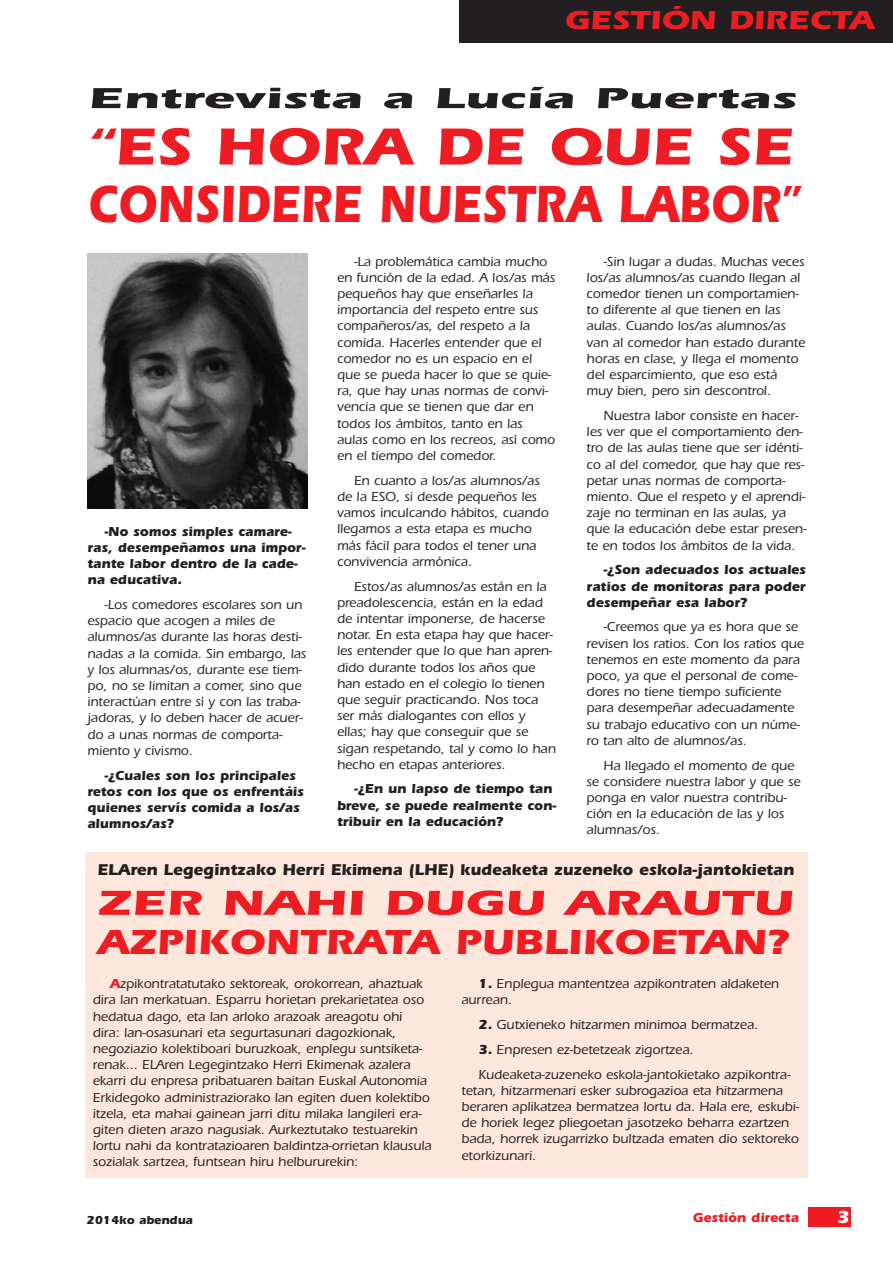
<style>
.page{position:relative;width:893px;height:1263px;background:#fff}
.page>*{position:absolute;margin:0;border:0;box-sizing:border-box;transform-origin:0 0}
.t1{font:700 54px/57px "Itc Eras";color:#ee1d23;scale:1.15 1}
.t2{font:700 36px/39px "Itc Eras";color:#ee1d23;scale:1.43 1}
.t3{font:700 30px "Itc Eras";color:#231f20;scale:1.75 1}
.t4{font:700 27px "Itc Eras";color:#ee1d23;scale:1.2 1}
.t5{font:700 18px "Itc Eras";color:#fff}
.t6{font:700 16.2px "Itc Eras";color:#231f20}
.t7{font:500 13.5px/16.2px "Itc Eras";color:#231f20}
.t8{font:700 13.5px/16.2px "Itc Eras";color:#231f20}
.t9{font:700 13.5px "Itc Eras";color:#ee1d23}
.t10{font:700 12px "Itc Eras";color:#231f20}
.s1{font-weight:700;color:#ee1d23}
.s2{font-weight:700}
</style>
<div class="page">
<div style="left:459px;top:0;width:434px;height:43px;background:#231f20"></div>
<div style="left:808px;top:1208px;width:43px;height:19px;background:#ee1d23"></div>
<div style="left:85px;top:852px;width:723px;height:326px;background:#fde7dc"></div>
<img style="left:88px;top:253px;width:220px;height:256px">
<h3 class="t4" style="left:565px;top:10px;width:259px">GESTIÓN DIRECTA</h3>
<h3 class="t3" style="left:88px;top:88px;width:407px">Entrevista a Lucía Puertas</h3>
<h1 class="t1" style="left:88px;top:124px;width:621px">“ES HORA DE QUE SE<br>CONSIDERE NUESTRA LABOR”</h1>
<p class="t7" style="left:337px;top:255px;width:220px;text-indent:17px">-La problemática cambia mucho en función de la edad. A los/as más pequeños hay que enseñarles la importancia del respeto entre sus compañeros/as, del respeto a la comida. Hacerles entender que el comedor no es un espacio en el que se pueda hacer lo que se quie&shy;ra, que hay unas normas de convi&shy;vencia que se tienen que dar en todos los ámbitos, tanto en las aulas como en los recreos, así como en el tiempo del comedor.</p>
<p class="t7" style="left:337px;top:474px;width:213px;text-indent:17px">En cuanto a los/as alumnos/as de la ESO, si desde pequeños les vamos inculcando hábitos, cuando llegamos a esta etapa es mucho más fácil para todos el tener una convivencia armónica.</p>
<p class="t7" style="left:337px;top:579px;width:220px;text-indent:17px">Estos/as alumnos/as están en la preadolescencia, están en la edad de intentar imponerse, de hacerse notar. En esta etapa hay que hacer&shy;les entender que lo que han apren&shy;dido durante todos los años que han estado en el colegio lo tienen que seguir practicando. Nos toca ser más dialogantes con ellos y ellas; hay que conseguir que se sigan respetando, tal y como lo han hecho en etapas anteriores.</p>
<p class="t8" style="left:337px;top:782px;width:221px;text-indent:17px">-¿En un lapso de tiempo tan breve, se puede realmente con&shy;tribuir en la educación?</p>
<p class="t7" style="left:587px;top:255px;width:220px;text-indent:17px">-Sin lugar a dudas. Muchas veces los/as alumnos/as cuando llegan al comedor tienen un comportamien&shy;to diferente al que tienen en las aulas. Cuando los/as alumnos/as van al comedor han estado durante horas en clase, y llega el momento del esparcimiento, que eso está muy bien, pero sin descontrol.</p>
<p class="t7" style="left:587px;top:409px;width:221px;text-indent:17px">Nuestra labor consiste en hacer&shy;les ver que el comportamiento den&shy;tro de las aulas tiene que ser idénti&shy;co al del comedor, que hay que res&shy;petar unas normas de comporta&shy;miento. Que el respeto y el aprendi&shy;zaje no terminan en las aulas, ya que la educación debe estar presen&shy;te en todos los ámbitos de la vida.</p>
<p class="t8" style="left:587px;top:563px;width:221px;text-align:justify;text-indent:17px">-¿Son adecuados los actuales ratios de monitoras para poder desempeñar esa labor?</p>
<p class="t7" style="left:587px;top:620px;width:219px;text-indent:17px">-Creemos que ya es hora que se revisen los ratios. Con los ratios que tenemos en este momento da para poco, ya que el personal de come&shy;dores no tiene tiempo suficiente para desempeñar adecuadamente su trabajo educativo con un núme&shy;ro tan alto de alumnos/as.</p>
<p class="t7" style="left:587px;top:758px;width:216px;text-indent:17px">Ha llegado el momento de que se considere nuestra labor y que se ponga en valor nuestra contribu&shy;ción en la educación de las y los alumnas/os.</p>
<p class="t6" style="left:97px;top:864px;width:698px">ELAren Legegintzako Herri Ekimena (LHE) kudeaketa zuzeneko eskola-jantokietan</p>
<h2 class="t2" style="left:97px;top:887px;width:489px">ZER NAHI DUGU ARAUTU<br>AZPIKONTRATA PUBLIKOETAN?</h2>
<p class="t8" style="left:87px;top:524px;width:220px;text-indent:17px">-No somos simples camare&shy;ras, desempeñamos una impor&shy;tante labor dentro de la cade&shy;na educativa.</p>
<p class="t7" style="left:87px;top:598px;width:220px;text-indent:17px">-Los comedores escolares son un espacio que acogen a miles de alumnos/as durante las horas desti&shy;nadas a la comida. Sin embargo, las y los alumnas/os, durante ese tiem&shy;po, no se limitan a comer, sino que interactúan entre sí y con las traba&shy;jadoras, y lo deben hacer de acuer&shy;do a unas normas de comporta&shy;miento y civismo.</p>
<p class="t8" style="left:87px;top:768px;width:218px;text-indent:17px">-¿Cuales son los principales retos con los que os enfrentáis quienes servís comida a los/as alumnos/as?</p>
<p class="t7" style="left:93px;top:977px;width:340px;text-indent:17px"><span class="s1">A</span>zpikontratatutako sektoreak, orokorrean, ahaztuak dira lan merkatuan. Esparru horietan prekarietatea oso hedatua dago, eta lan arloko arazoak areagotu ohi dira: lan-osasunari eta segurtasunari dagozkionak, negoziazio kolektiboari buruzkoak, enplegu suntsiketa&shy;renak... ELAren Legegintzako Herri Ekimenak azalera ekarri du enpresa pribatuaren baitan Euskal Autonomia Erkidegoko administraziorako lan egiten duen kolektibo itzela, eta mahai gainean jarri ditu milaka langileri era&shy;giten dieten arazo nagusiak. Aurkeztutako testuarekin lortu nahi da kontratazioaren baldintza-orrietan klausula sozialak sartzea, funtsean hiru helbururekin:</p>
<p class="t7" style="left:461px;top:977px;width:319px;text-indent:17px"><span class="s2">1.</span> Enplegua mantentzea azpikontraten aldaketen aurrean.</p>
<p class="t7" style="left:478px;top:1018px;width:281px"><span class="s2">2.</span> Gutxieneko hitzarmen minimoa bermatzea.</p>
<p class="t7" style="left:478px;top:1038px;width:314px;line-height:24.8px"><span class="s2">3.</span> Enpresen ez-betetzeak zigortzea.<br>Kudeaketa-zuzeneko eskola-jantokietako azpikontra-</p>
<p class="t7" style="left:461px;top:1083px;width:339px">tetan, hitzarmenari esker subrogazioa eta hitzarmena beraren aplikatzea bermatzea lortu da. Hala ere, eskubi&shy;de horiek legez pliegoetan jasotzeko beharra ezartzen bada, horrek izugarrizko bultzada ematen dio sektoreko etorkizunari.</p>
<p class="t10" style="left:87px;top:1216px;width:108px">2014ko abendua</p>
<p class="t9" style="left:693px;top:1212px;width:108px">Gestión directa</p>
<h3 class="t5" style="left:837px;top:1210px;width:14px">3</h3>
</div>
